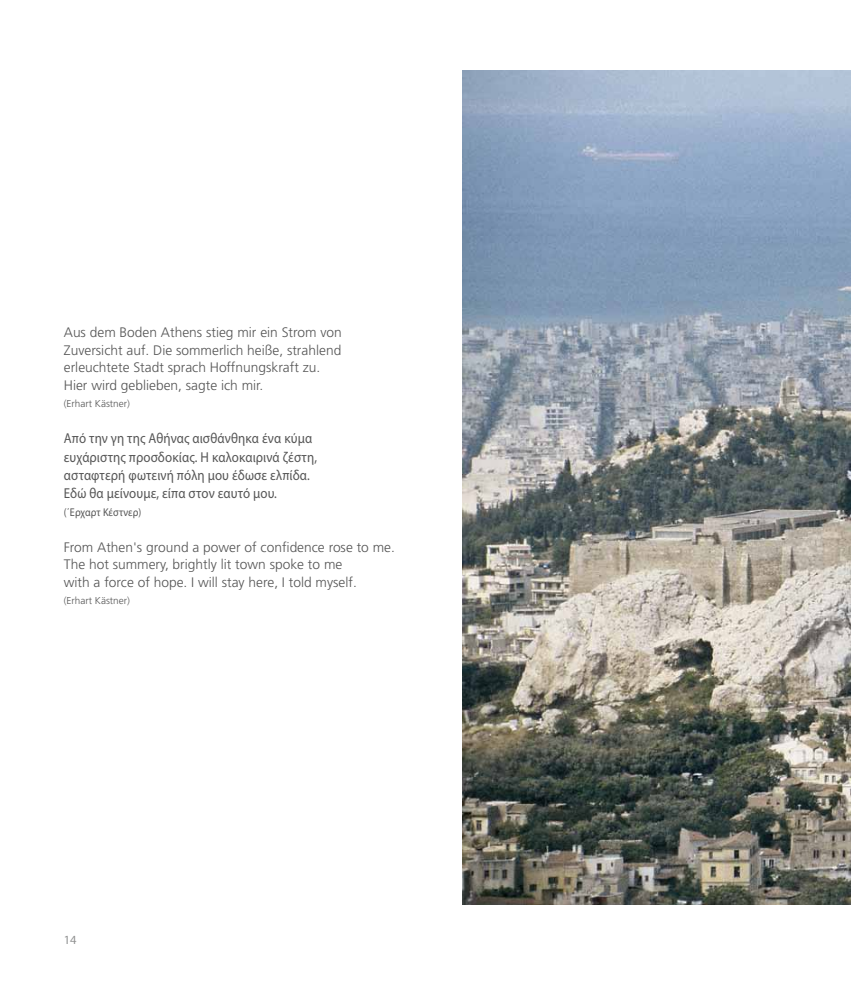
<style>
.page{position:relative;width:851px;height:993px;background:#fff}
.page>*{position:absolute;margin:0;border:0;box-sizing:border-box;transform-origin:0 0}
.t1{font:14.38px/18.1px "Myriad Pro";letter-spacing:.01em;color:#565656;scale:.9 1}
.t2{font:300 13.75px/17.5px "Frutiger";color:#565656}
.t3{font:12.5px "Myriad Pro";color:#919292}
.t4{font:11.25px "Myriad Pro";letter-spacing:.005em;color:#565656;scale:.9 1}
.t5{font:300 10px "Frutiger";color:#565656}
</style>
<div class="page">
<img style="left:462px;top:71px;width:388px;height:833px">
<p class="t2" style="left:64px;top:323px;width:279px">Aus dem Boden Athens stieg mir ein Strom von Zuversicht auf. Die sommerlich heiße, strahlend erleuchtete Stadt sprach Hoffnungskraft zu.<br>Hier wird geblieben, sagte ich mir.</p>
<p class="t5" style="left:64px;top:398px;width:68px">(Erhart Kästner)</p>
<p class="t1" style="left:64px;top:429px;width:283px">Από την γη της Αθήνας αισθάνθηκα ένα κύμα ευχάριστης προσδοκίας. Η καλοκαιρινά ζέστη, ασταφτερή φωτεινή πόλη μου έδωσε ελπίδα.<br>Εδώ θα μείνουμε, είπα στον εαυτό μου.</p>
<p class="t4" style="left:64px;top:505px;width:88px">(΄Ερχαρτ Κέστνερ)</p>
<p class="t2" style="left:64px;top:538px;width:332px">From Athen's ground a power of confidence rose to me.<br>The hot summery, brightly lit town spoke to me<br>with a force of hope. I will stay here, I told myself.</p>
<p class="t5" style="left:64px;top:595px;width:68px">(Erhart Kästner)</p>
<p class="t3" style="left:64px;top:931px;width:14px">14</p>
</div>
